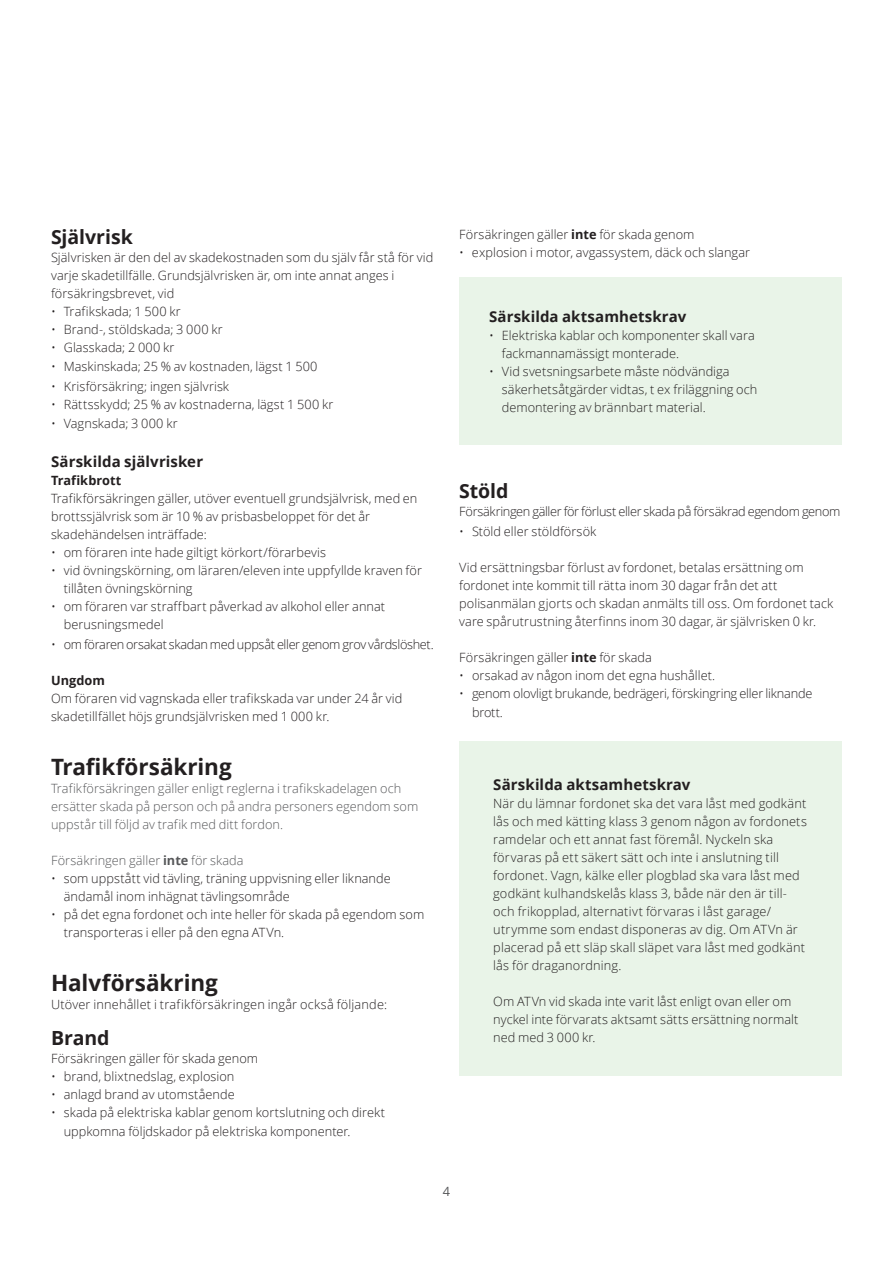
<style>
.page{position:relative;width:893px;height:1263px;background:#fff}
.page>*{position:absolute;margin:0;border:0;box-sizing:border-box;transform-origin:0 0}
.t1{font:700 22.5px "Open Sans";color:#231f20}
.t2{font:700 19.5px "Open Sans";letter-spacing:-.005em;color:#231f20}
.t3{font:700 15px "Open Sans";letter-spacing:.01em;color:#231f20}
.t4{font:300 12.75px/18px "Open Sans";letter-spacing:.005em;color:#231f20}
.t5{font:300 12.75px/18px "Open Sans";letter-spacing:.005em;color:#57585a}
.t6{font:300 12.75px "Open Sans";letter-spacing:-.025em;color:#231f20}
.t7{font:300 12.75px/19.5px "Open Sans";letter-spacing:-.015em;color:#231f20}
.t8{font:700 12.75px "Open Sans";color:#231f20}
.t9{font:12.75px "Open Sans";color:#57585a}
.s1{font-weight:700}
</style>
<div class="page">
<div style="left:459px;top:278px;width:383px;height:167px;background:#e9f4e8"></div>
<div style="left:459px;top:741px;width:383px;height:335px;background:#e9f4e8"></div>
<h2 class="t2" style="left:51px;top:223px;width:83px">Självrisk</h2>
<p class="t4" style="left:51px;top:248px;width:384px">Självrisken är den del av skadekostnaden som du själv får stå för vid varje skadetillfälle. Grundsjälvrisken är, om inte annat anges i försäkringsbrevet, vid</p>
<p class="t4" style="left:51px;top:302px;width:131px">• Trafikskada; 1 500 kr</p>
<p class="t4" style="left:51px;top:320px;width:173px">• Brand-, stöldskada; 3 000 kr</p>
<p class="t4" style="left:51px;top:338px;width:125px">• Glasskada; 2 000 kr</p>
<p class="t4" style="left:51px;top:357px;width:268px">• Maskinskada; 25 % av kostnaden, lägst 1 500</p>
<p class="t4" style="left:51px;top:377px;width:180px">• Krisförsäkring; ingen självrisk</p>
<p class="t4" style="left:51px;top:395px;width:284px">• Rättsskydd; 25 % av kostnaderna, lägst 1 500 kr</p>
<p class="t4" style="left:51px;top:414px;width:128px">• Vagnskada; 3 000 kr</p>
<p class="t3" style="left:51px;top:451px;width:154px">Särskilda självrisker</p>
<p class="t8" style="left:51px;top:471px;width:72px">Trafikbrott</p>
<p class="t4" style="left:51px;top:489px;width:368px">Trafikförsäkringen gäller, utöver eventuell grundsjälvrisk, med en brottssjälvrisk som är 10 % av prisbasbeloppet för det år skadehändelsen inträffade:</p>
<p class="t4" style="left:51px;top:543px;width:277px">• om föraren inte hade giltigt körkort/förarbevis</p>
<p class="t4" style="left:64px;top:561px;width:360px;text-indent:-13px">• vid övningskörning, om läraren/eleven inte uppfyllde kraven för tillåten övningskörning</p>
<p class="t4" style="left:64px;top:597px;width:323px;text-indent:-13px">• om föraren var straffbart påverkad av alkohol eller annat berusningsmedel</p>
<p class="t6" style="left:51px;top:635px;width:384px">• om föraren orsakat skadan med uppsåt eller genom grov vårdslöshet.</p>
<p class="t8" style="left:51px;top:671px;width:55px">Ungdom</p>
<p class="t4" style="left:51px;top:689px;width:353px">Om föraren vid vagnskada eller trafikskada var under 24 år vid skadetillfället höjs grundsjälvrisken med 1 000 kr.</p>
<h1 class="t1" style="left:51px;top:750px;width:182px">Trafikförsäkring</h1>
<p class="t5" style="left:51px;top:779px;width:369px">Trafikförsäkringen gäller enligt reglerna i trafikskadelagen och ersätter skada på person och på andra personers egendom som uppstår till följd av trafik med ditt fordon.</p>
<p class="t5" style="left:51px;top:851px;width:194px">Försäkringen gäller <span class="s1">inte</span> för skada</p>
<p class="t4" style="left:64px;top:869px;width:329px;text-indent:-13px">• som uppstått vid tävling, träning uppvisning eller liknande ändamål inom inhägnat tävlingsområde</p>
<p class="t4" style="left:64px;top:905px;width:362px;text-indent:-13px">• på det egna fordonet och inte heller för skada på egendom som transporteras i eller på den egna ATVn.</p>
<h1 class="t1" style="left:51px;top:966px;width:168px">Halvförsäkring</h1>
<p class="t4" style="left:51px;top:995px;width:337px">Utöver innehållet i trafikförsäkringen ingår också följande:</p>
<h2 class="t2" style="left:51px;top:1024px;width:60px">Brand</h2>
<p class="t4" style="left:51px;top:1049px;width:209px">Försäkringen gäller för skada genom</p>
<p class="t4" style="left:51px;top:1067px;width:185px">• brand, blixtnedslag, explosion</p>
<p class="t4" style="left:51px;top:1085px;width:185px">• anlagd brand av utomstående</p>
<p class="t4" style="left:64px;top:1102px;width:323px;line-height:19.5px;text-indent:-13px">• skada på elektriska kablar genom kortslutning och direkt uppkomna följdskador på elektriska komponenter.</p>
<p class="t4" style="left:459px;top:225px;width:237px">Försäkringen gäller <span class="s1">inte</span> för skada genom</p>
<p class="t4" style="left:459px;top:243px;width:292px">• explosion i motor, avgassystem, däck och slangar</p>
<p class="t3" style="left:489px;top:306px;width:199px">Särskilda aktsamhetskrav</p>
<p class="t4" style="left:502px;top:326px;width:255px;text-indent:-13px">• Elektriska kablar och komponenter skall vara fackmannamässigt monterade.</p>
<p class="t4" style="left:502px;top:362px;width:257px;text-indent:-13px">• Vid svetsningsarbete måste nödvändiga säkerhetsåtgärder vidtas, t ex friläggning och demontering av brännbart material.</p>
<h2 class="t2" style="left:459px;top:477px;width:51px">Stöld</h2>
<p class="t6" style="left:459px;top:503px;width:383px">Försäkringen gäller för förlust eller skada på försäkrad egendom genom</p>
<p class="t4" style="left:459px;top:522px;width:139px">• Stöld eller stöldförsök</p>
<p class="t4" style="left:459px;top:558px;width:376px">Vid ersättningsbar förlust av fordonet, betalas ersättning om fordonet inte kommit till rätta inom 30 dagar från det att polisanmälan gjorts och skadan anmälts till oss. Om fordonet tack vare spårutrustning återfinns inom 30 dagar, är självrisken 0 kr.</p>
<p class="t4" style="left:459px;top:648px;width:194px">Försäkringen gäller <span class="s1">inte</span> för skada</p>
<p class="t4" style="left:459px;top:666px;width:258px">• orsakad av någon inom det egna hushållet.</p>
<p class="t7" style="left:472px;top:683px;width:342px;text-indent:-13px">• genom olovligt brukande, bedrägeri, förskingring eller liknande brott.</p>
<p class="t3" style="left:493px;top:774px;width:199px">Särskilda aktsamhetskrav</p>
<p class="t4" style="left:493px;top:794px;width:315px">När du lämnar fordonet ska det vara låst med godkänt lås och med kätting klass 3 genom någon av fordonets ramdelar och ett annat fast föremål. Nyckeln ska förvaras på ett säkert sätt och inte i anslutning till fordonet. Vagn, kälke eller plogblad ska vara låst med godkänt kulhandskelås klass 3, både när den är till&shy;och frikopplad, alternativt förvaras i låst garage/ utrymme som endast disponeras av dig. Om ATVn är placerad på ett släp skall släpet vara låst med godkänt lås för draganordning.</p>
<p class="t4" style="left:493px;top:992px;width:307px">Om ATVn vid skada inte varit låst enligt ovan eller om nyckel inte förvarats aktsamt sätts ersättning normalt ned med 3 000 kr.</p>
<p class="t9" style="left:443px;top:1182px;width:9px">4</p>
</div>
